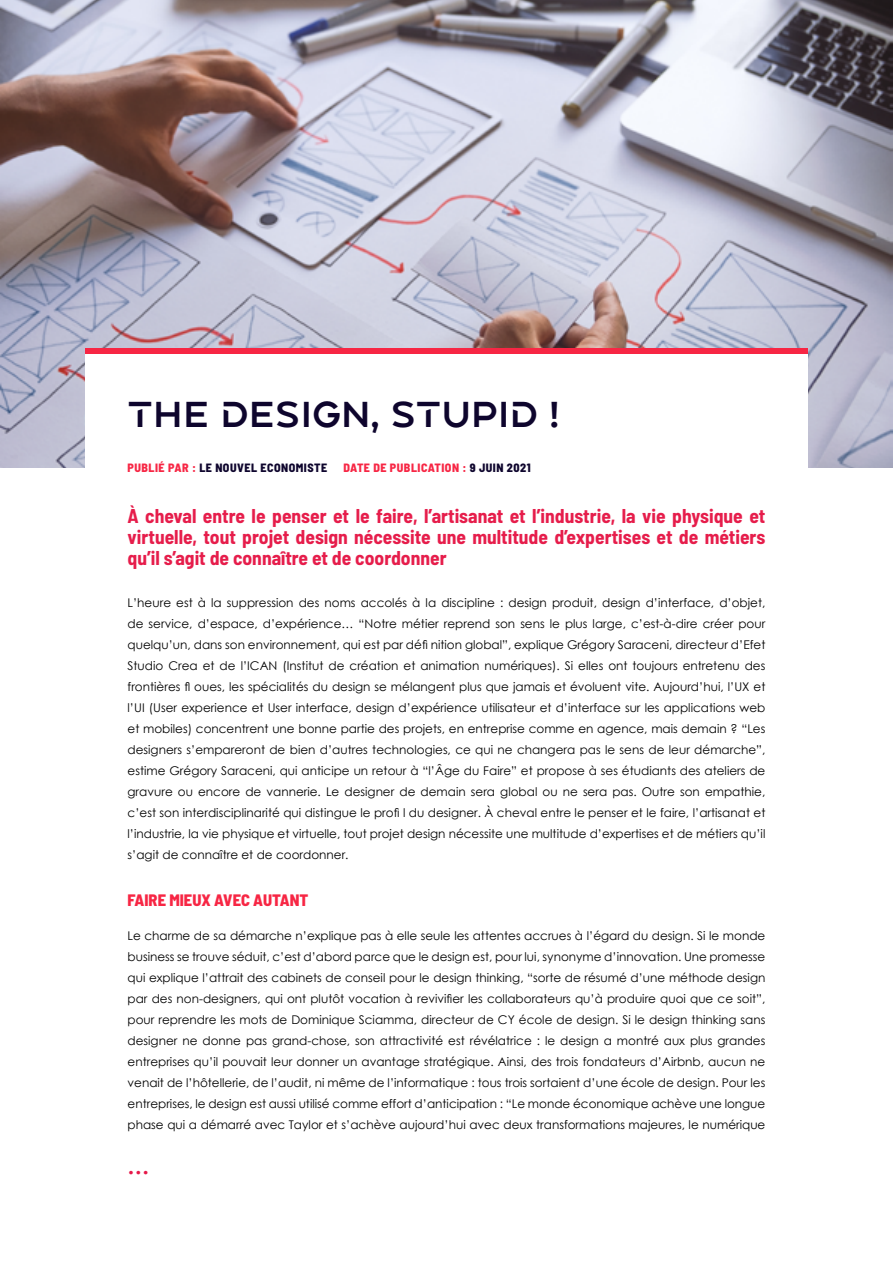
<style>
.page{position:relative;width:893px;height:1263px;background:#fff}
.page>*{position:absolute;margin:0;border:0;box-sizing:border-box;transform-origin:0 0}
.t1{font:36px "RM Connect ICAN";color:#0e052d}
.t2{font:700 semi-condensed 19.5px/21px "Barlow";color:#e61d4b;text-align:justify}
.t3{font:800 semi-condensed 16.5px "Barlow";color:#f72644}
.t4{font:12px/21px "Century Gothic";color:#000;text-align:justify}
.t5{font:800 semi-condensed 12px "Barlow";letter-spacing:.04em;color:#0e052d}
.t6{font:800 semi-condensed 12px "Barlow";letter-spacing:.04em;color:#f72644}
.t7{font:12px "Century Gothic";color:#e61849}
.s1{color:#f72644}
.s2{color:#0e052d}
</style>
<div class="page">
<img style="left:0;top:0;width:893px;height:468px">
<div style="left:85px;top:353px;width:723px;height:200px;background:#fff"></div>
<div style="left:85px;top:348px;width:723px;height:6px;background:#f72644"></div>
<h1 class="t1" style="left:128px;top:391px;width:434px">THE DESIGN, STUPID !</h1>
<p class="t5" style="left:128px;top:459px;width:201px"><span class="s1">PUBLIÉ PAR :</span> LE NOUVEL ECONOMISTE</p>
<p class="t6" style="left:344px;top:459px;width:189px">DATE DE PUBLICATION : <span class="s2">9 JUIN 2021</span></p>
<h2 class="t2" style="left:128px;top:505px;width:639px">À cheval entre le penser et le faire, l’artisanat et l’industrie, la vie physique et virtuelle, tout projet design nécessite une multitude d’expertises et de métiers qu’il s’agit de connaître et de coordonner</h2>
<p class="t4" style="left:128px;top:592px;width:639px">L’heure est à la suppression des noms accolés à la discipline : design produit, design d’interface, d’objet, de service, d’espace, d’expérience… “Notre métier reprend son sens le plus large, c’est-à-dire créer pour quelqu’un, dans son environnement, qui est par défi nition global”, explique Grégory Saraceni, directeur d’Efet Studio Crea et de l’ICAN (Institut de création et animation numériques). Si elles ont toujours entretenu des frontières fl oues, les spécialités du design se mélangent plus que jamais et évoluent vite. Aujourd’hui, l’UX et l’UI (User experience et User interface, design d’expérience utilisateur et d’interface sur les applications web et mobiles) concentrent une bonne partie des projets, en entreprise comme en agence, mais demain ? “Les designers s’empareront de bien d’autres technologies, ce qui ne changera pas le sens de leur démarche”, estime Grégory Saraceni, qui anticipe un retour à “l’Âge du Faire” et propose à ses étudiants des ateliers de gravure ou encore de vannerie. Le designer de demain sera global ou ne sera pas. Outre son empathie, c’est son interdisciplinarité qui distingue le profi l du designer. À cheval entre le penser et le faire, l’artisanat et l’industrie, la vie physique et virtuelle, tout projet design nécessite une multitude d’expertises et de métiers qu’il s’agit de connaître et de coordonner.</p>
<h3 class="t3" style="left:128px;top:888px;width:182px">FAIRE MIEUX AVEC AUTANT</h3>
<p class="t4" style="left:128px;top:925px;width:639px">Le charme de sa démarche n’explique pas à elle seule les attentes accrues à l’égard du design. Si le monde business se trouve séduit, c’est d’abord parce que le design est, pour lui, synonyme d’innovation. Une promesse qui explique l’attrait des cabinets de conseil pour le design thinking, “sorte de résumé d’une méthode design par des non-designers, qui ont plutôt vocation à revivifier les collaborateurs qu’à produire quoi que ce soit”, pour reprendre les mots de Dominique Sciamma, directeur de CY école de design. Si le design thinking sans designer ne donne pas grand-chose, son attractivité est révélatrice : le design a montré aux plus grandes entreprises qu’il pouvait leur donner un avantage stratégique. Ainsi, des trois fondateurs d’Airbnb, aucun ne venait de l’hôtellerie, de l’audit, ni même de l’informatique : tous trois sortaient d’une école de design. Pour les entreprises, le design est aussi utilisé comme effort d’anticipation : “Le monde économique achève une longue phase qui a démarré avec Taylor et s’achève aujourd’hui avec deux transformations majeures, le numérique</p>
<p class="t7" style="left:128px;top:1165px;width:23px">•••</p>
</div>
